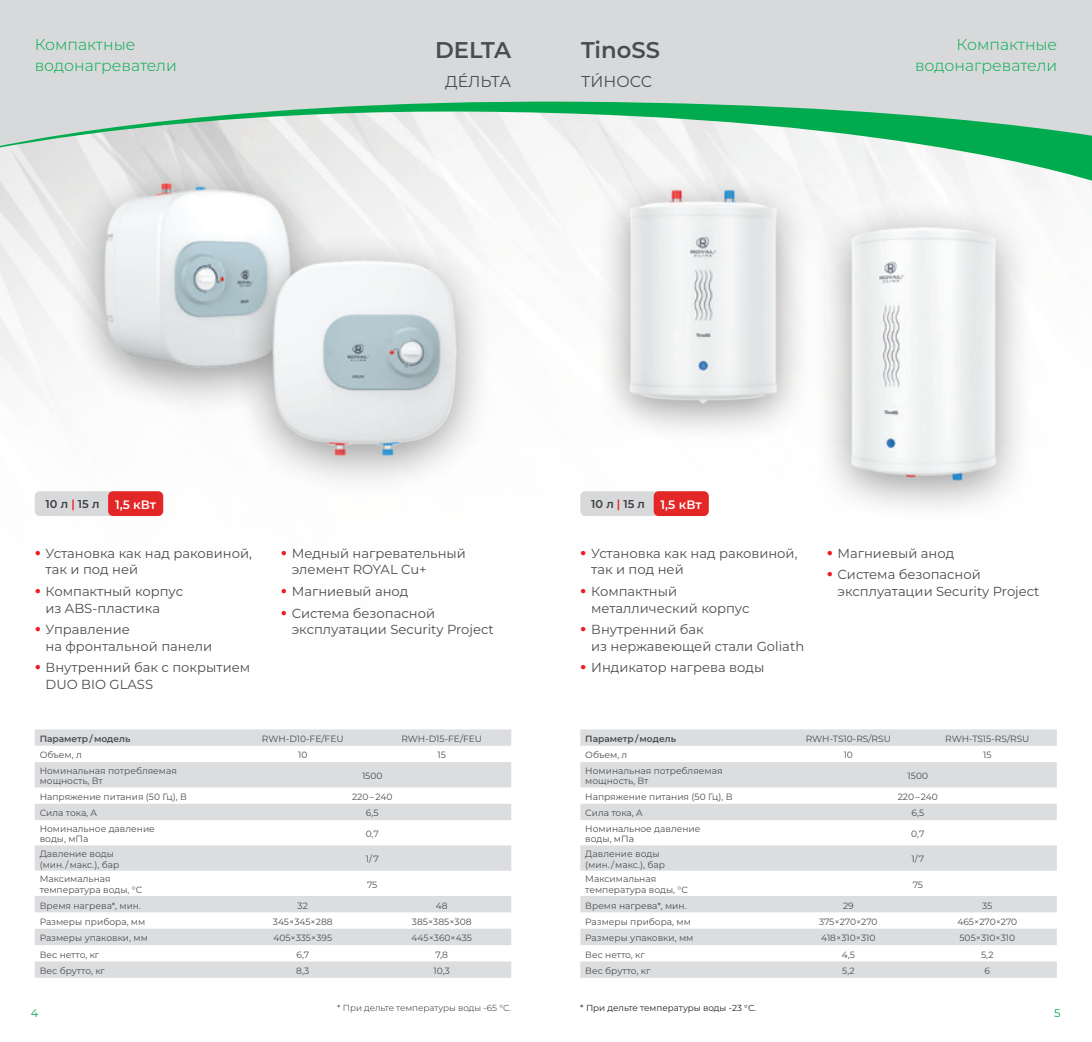
<style>
.page{position:relative;width:1092px;height:1042px;background:#fff}
.page>*{position:absolute;margin:0;border:0;box-sizing:border-box;transform-origin:0 0}
.t1{font:600 22.75px "Montserrat";color:#4b4c4d}
.t2{font:300 15.75px "Montserrat";color:#00ab4d}
.t3{font:15.75px "Montserrat";color:#4b4c4d}
.t4{font:13.12px/16.6px "Montserrat";color:#4b4c4d}
.t5{font:600 12.25px "Montserrat";color:#fff}
.t6{font:600 11.38px "Montserrat";color:#3e3e3f}
.t7{font:11.38px "Montserrat";color:#00ab4d}
.t8{font:9.1px/10.5px "Montserrat";color:#4b4c4d}
.t9{font:600 9.1px "Montserrat";color:#4b4c4d}
.t10{font:300 8.75px "Montserrat";color:#231f20}
.t11{font:8.75px "Montserrat";color:#231f20}
.s1{color:#ee1d23}
.s2{font-weight:700;font-size:17.5px;color:#ee1d23}
</style>
<div class="page">
<img style="left:0;top:188px;width:1051px;height:329px">
<svg style="left:0;top:150px;width:1091px;height:38px;fill:#f2f3f3"></svg>
<svg style="left:0;top:0;width:1091px;height:150px;fill:#d8d9db"></svg>
<div style="left:35px;top:491px;width:84px;height:25px;background:#d8d9db;border-radius:5px"></div>
<div style="left:108px;top:491px;width:55px;height:25px;background:#e32626;border-radius:5px"></div>
<div style="left:66px;top:158px;width:262px;height:257px;background:#231f20;opacity:.45"></div>
<img style="left:93px;top:167px;width:206px;height:216px">
<div style="left:234px;top:232px;width:260px;height:269px;background:#231f20;opacity:.45"></div>
<img style="left:259px;top:231px;width:208px;height:234px">
<svg style="left:35px;top:729px;width:476px;height:249px;fill:#dcdddf"></svg>
<div style="left:595px;top:167px;width:215px;height:276px;background:#231f20;opacity:.45"></div>
<img style="left:603px;top:180px;width:198px;height:233px">
<div style="left:813px;top:199px;width:220px;height:326px;background:#f9f9f9"></div>
<img style="left:830px;top:212px;width:187px;height:283px">
<div style="left:580px;top:491px;width:85px;height:25px;background:#d8d9db;border-radius:5px"></div>
<div style="left:653px;top:491px;width:55px;height:25px;background:#e32626;border-radius:5px"></div>
<svg style="left:580px;top:729px;width:476px;height:249px;fill:#dcdddf"></svg>
<p class="t2" style="left:35px;top:34px;width:102px">Компактные</p>
<p class="t2" style="left:35px;top:55px;width:144px">водонагреватели</p>
<p class="t1" style="left:435px;top:34px;width:78px">DELTA</p>
<p class="t3" style="left:445px;top:71px;width:67px">ДÉЛЬТА</p>
<p class="t1" style="left:581px;top:34px;width:80px">TinoSS</p>
<p class="t3" style="left:581px;top:71px;width:72px">ТИ́НОСС</p>
<p class="t2" style="left:956px;top:34px;width:102px">Компактные</p>
<p class="t2" style="left:915px;top:55px;width:144px">водонагреватели</p>
<p class="t6" style="left:46px;top:496px;width:55px">10 л <span class="s1">|</span> 15 л</p>
<p class="t5" style="left:115px;top:496px;width:43px">1,5 кВт</p>
<p class="t4" style="left:46px;top:544px;width:208px;text-indent:-11px"><span class="s2">•</span> Установка как над раковиной, так и под ней</p>
<p class="t4" style="left:46px;top:582px;width:139px;text-indent:-11px"><span class="s2">•</span> Компактный корпус из ABS-пластика</p>
<p class="t4" style="left:46px;top:621px;width:168px;text-indent:-11px"><span class="s2">•</span> Управление<br>на фронтальной панели</p>
<p class="t4" style="left:46px;top:659px;width:206px;text-indent:-11px"><span class="s2">•</span> Внутренний бак с покрытием<br>DUO BIO GLASS</p>
<p class="t4" style="left:292px;top:544px;width:176px;text-indent:-11px"><span class="s2">•</span> Медный нагревательный элемент ROYAL Cu+</p>
<p class="t4" style="left:281px;top:582px;width:129px"><span class="s2">•</span> Магниевый анод</p>
<p class="t4" style="left:292px;top:604px;width:203px;text-indent:-11px"><span class="s2">•</span> Система безопасной эксплуатации Security Project</p>
<p class="t6" style="left:591px;top:496px;width:55px">10 л <span class="s1">|</span> 15 л</p>
<p class="t5" style="left:660px;top:496px;width:43px">1,5 кВт</p>
<p class="t4" style="left:591px;top:544px;width:208px;text-indent:-11px"><span class="s2">•</span> Установка как над раковиной, так и под ней</p>
<p class="t4" style="left:591px;top:582px;width:160px;text-indent:-11px"><span class="s2">•</span> Компактный металлический корпус</p>
<p class="t4" style="left:591px;top:621px;width:214px;text-indent:-11px"><span class="s2">•</span> Внутренний бак<br>из нержавеющей стали Goliath</p>
<p class="t4" style="left:580px;top:659px;width:185px"><span class="s2">•</span> Индикатор нагрева воды</p>
<p class="t4" style="left:826px;top:544px;width:129px"><span class="s2">•</span> Магниевый анод</p>
<p class="t4" style="left:837px;top:566px;width:203px;text-indent:-11px"><span class="s2">•</span> Система безопасной эксплуатации Security Project</p>
<p class="t9" style="left:40px;top:732px;width:92px">Параметр / модель</p>
<p class="t8" style="left:262px;top:733px;width:83px">RWH-D10-FE/FEU</p>
<p class="t8" style="left:401px;top:733px;width:82px">RWH-D15-FE/FEU</p>
<p class="t8" style="left:40px;top:749px;width:44px">Объем, л</p>
<p class="t8" style="left:298px;top:749px;width:11px">10</p>
<p class="t8" style="left:437px;top:749px;width:10px">15</p>
<p class="t8" style="left:40px;top:765px;width:139px">Номинальная потребляемая мощность, Вт</p>
<p class="t8" style="left:362px;top:770px;width:22px">1500</p>
<p class="t8" style="left:40px;top:791px;width:149px">Напряжение питания (50 Гц), В</p>
<p class="t8" style="left:352px;top:791px;width:42px">220 – 240</p>
<p class="t8" style="left:40px;top:807px;width:59px">Сила тока, A</p>
<p class="t8" style="left:366px;top:807px;width:14px">6,5</p>
<p class="t8" style="left:40px;top:823px;width:117px">Номинальное давление воды, мПа</p>
<p class="t8" style="left:365px;top:828px;width:15px">0,7</p>
<p class="t8" style="left:40px;top:848px;width:81px">Давление воды (мин. / макс.), бар</p>
<p class="t8" style="left:366px;top:853px;width:14px">1/ 7</p>
<p class="t8" style="left:40px;top:873px;width:104px">Максимальная температура воды, °C</p>
<p class="t8" style="left:367px;top:879px;width:12px">75</p>
<p class="t8" style="left:40px;top:900px;width:103px">Время нагрева*, мин.</p>
<p class="t8" style="left:297px;top:900px;width:12px">32</p>
<p class="t8" style="left:436px;top:900px;width:13px">48</p>
<p class="t8" style="left:40px;top:916px;width:107px">Размеры прибора, мм</p>
<p class="t8" style="left:273px;top:916px;width:61px">345×345×288</p>
<p class="t8" style="left:412px;top:916px;width:61px">385×385×308</p>
<p class="t8" style="left:40px;top:932px;width:110px">Размеры упаковки, мм</p>
<p class="t8" style="left:273px;top:932px;width:60px">405×335×395</p>
<p class="t8" style="left:411px;top:932px;width:62px">445×360×435</p>
<p class="t8" style="left:40px;top:949px;width:61px">Вес нетто, кг</p>
<p class="t8" style="left:296px;top:949px;width:14px">6,7</p>
<p class="t8" style="left:435px;top:949px;width:14px">7,8</p>
<p class="t8" style="left:40px;top:965px;width:67px">Вес брутто, кг</p>
<p class="t8" style="left:296px;top:965px;width:15px">8,3</p>
<p class="t8" style="left:433px;top:965px;width:18px">10,3</p>
<p class="t10" style="left:337px;top:1001px;width:175px">* При дельте температуры воды -65 °С.</p>
<p class="t9" style="left:585px;top:732px;width:92px">Параметр / модель</p>
<p class="t8" style="left:805px;top:733px;width:87px">RWH-TS10-RS/RSU</p>
<p class="t8" style="left:945px;top:733px;width:86px">RWH-TS15-RS/RSU</p>
<p class="t8" style="left:585px;top:749px;width:44px">Объем, л</p>
<p class="t8" style="left:843px;top:749px;width:11px">10</p>
<p class="t8" style="left:983px;top:749px;width:10px">15</p>
<p class="t8" style="left:585px;top:765px;width:139px">Номинальная потребляемая мощность, Вт</p>
<p class="t8" style="left:907px;top:770px;width:22px">1500</p>
<p class="t8" style="left:585px;top:791px;width:149px">Напряжение питания (50 Гц), В</p>
<p class="t8" style="left:897px;top:791px;width:42px">220 – 240</p>
<p class="t8" style="left:585px;top:807px;width:59px">Сила тока, A</p>
<p class="t8" style="left:911px;top:807px;width:14px">6,5</p>
<p class="t8" style="left:585px;top:823px;width:117px">Номинальное давление воды, мПа</p>
<p class="t8" style="left:911px;top:828px;width:15px">0,7</p>
<p class="t8" style="left:585px;top:848px;width:81px">Давление воды (мин. / макс.), бар</p>
<p class="t8" style="left:911px;top:853px;width:14px">1/ 7</p>
<p class="t8" style="left:585px;top:873px;width:104px">Максимальная температура воды, °C</p>
<p class="t8" style="left:912px;top:879px;width:12px">75</p>
<p class="t8" style="left:585px;top:900px;width:103px">Время нагрева*, мин.</p>
<p class="t8" style="left:842px;top:900px;width:12px">29</p>
<p class="t8" style="left:982px;top:900px;width:12px">35</p>
<p class="t8" style="left:585px;top:916px;width:107px">Размеры прибора, мм</p>
<p class="t8" style="left:819px;top:916px;width:60px">375×270×270</p>
<p class="t8" style="left:957px;top:916px;width:61px">465×270×270</p>
<p class="t8" style="left:585px;top:932px;width:110px">Размеры упаковки, мм</p>
<p class="t8" style="left:821px;top:932px;width:56px">418×310×310</p>
<p class="t8" style="left:959px;top:932px;width:57px">505×310×310</p>
<p class="t8" style="left:585px;top:949px;width:61px">Вес нетто, кг</p>
<p class="t8" style="left:841px;top:949px;width:15px">4,5</p>
<p class="t8" style="left:981px;top:949px;width:14px">5,2</p>
<p class="t8" style="left:585px;top:965px;width:67px">Вес брутто, кг</p>
<p class="t8" style="left:842px;top:965px;width:14px">5,2</p>
<p class="t8" style="left:984px;top:965px;width:7px">6</p>
<p class="t11" style="left:580px;top:1001px;width:177px">* При дельте температуры воды -23 °С.</p>
<p class="t7" style="left:31px;top:1005px;width:9px">4</p>
<p class="t7" style="left:1053px;top:1005px;width:8px">5</p>
</div>
